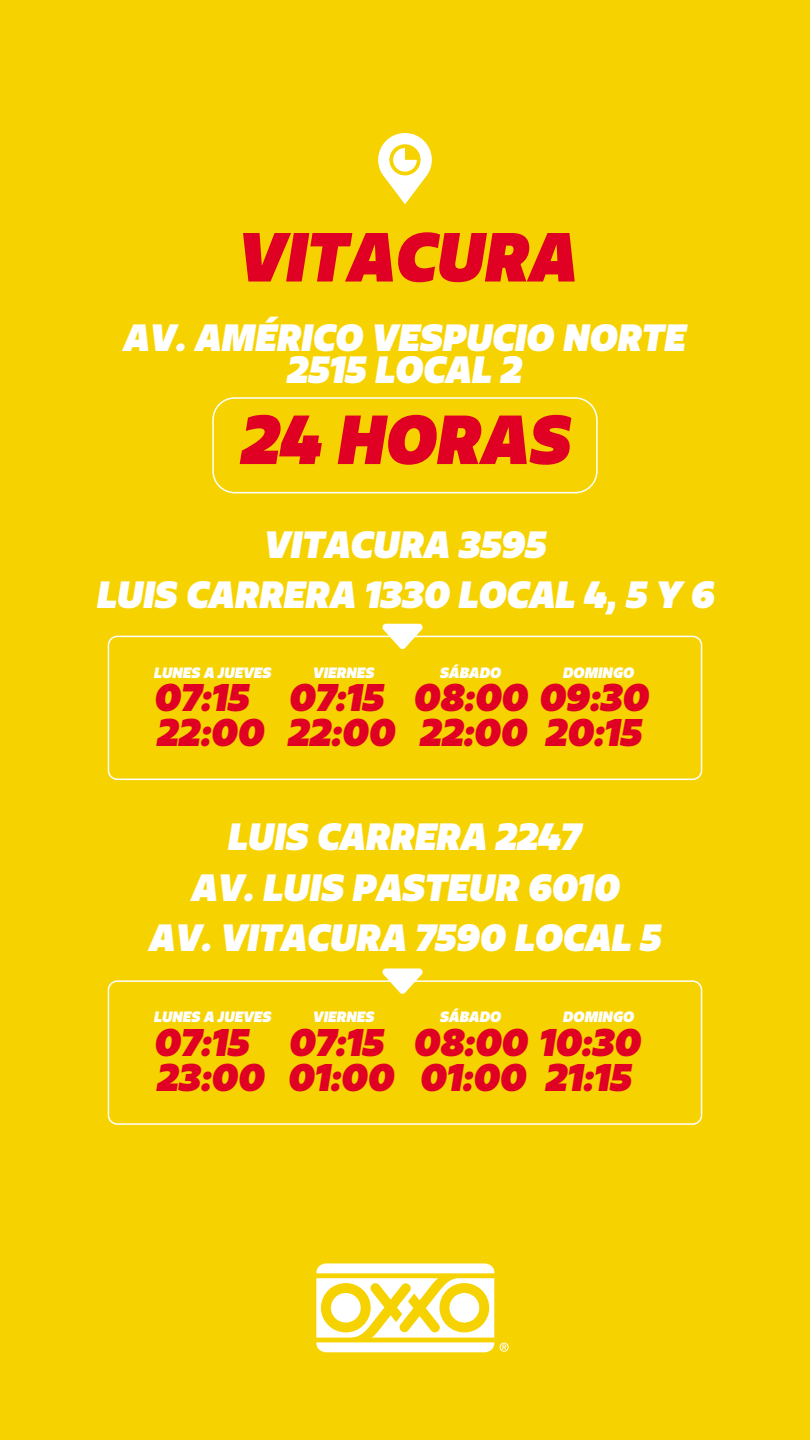
<style>
.page{position:relative;width:810px;height:1440px;background:#f6d300}
.page>*{position:absolute;margin:0;border:0;box-sizing:border-box;transform-origin:0 0}
.t1{font:italic 900 69.3px "Urbani";color:#df0024}
.t2{font:italic 900 38.62px/35.6px "Urbani";color:#df0024}
.t3{font:italic 900 38.03px/50.2px "Urbani";color:#fff;text-align:center}
.t4{font:italic 900 15px "Urbani";color:#fff}
</style>
<div class="page">
<svg style="left:316px;top:1263px;width:178px;height:89px"></svg>
<svg style="left:500px;top:1343px;width:9px;height:9px"></svg>
<svg style="left:378px;top:133px;width:54px;height:71px"></svg>
<div style="left:108px;top:636px;width:594px;height:144px;border:2px solid #fff;border-radius:9px"></div>
<svg style="left:381px;top:624px;width:43px;height:25px"></svg>
<div style="left:108px;top:980px;width:594px;height:145px;border:2px solid #fff;border-radius:9px"></div>
<svg style="left:381px;top:968px;width:43px;height:26px"></svg>
<div style="left:212px;top:397px;width:386px;height:96px;border:2px solid #fff;border-radius:22px"></div>
<h1 class="t1" style="left:235px;top:214px;width:341px">VITACURA</h1>
<p class="t3" style="left:122px;top:322px;width:564px;line-height:32.1px">AV. AMÉRICO VESPUCIO NORTE<br>2515 LOCAL 2</p>
<h1 class="t1" style="left:239px;top:396px;width:331px">24 HORAS</h1>
<p class="t3" style="left:263px;top:520px;width:283px">VITACURA 3595</p>
<p class="t3" style="left:95px;top:570px;width:619px">LUIS CARRERA 1330 LOCAL 4, 5 Y 6</p>
<p class="t4" style="left:153px;top:663px;width:119px">LUNES A JUEVES</p>
<p class="t2" style="left:153px;top:680px;width:111px">07:15<br>22:00</p>
<p class="t4" style="left:313px;top:663px;width:63px">VIERNES</p>
<p class="t2" style="left:287px;top:680px;width:109px">07:15<br>22:00</p>
<p class="t4" style="left:440px;top:663px;width:62px">SÁBADO</p>
<p class="t2" style="left:413px;top:680px;width:237px">08:00 09:30<br>22:00</p>
<p class="t4" style="left:563px;top:663px;width:73px">DOMINGO</p>
<p class="t2" style="left:544px;top:716px;width:98px">20:15</p>
<p class="t3" style="left:148px;top:812px;width:514px">LUIS CARRERA 2247<br>AV. LUIS PASTEUR 6010<br>AV. VITACURA 7590 LOCAL 5</p>
<p class="t4" style="left:153px;top:1008px;width:119px">LUNES A JUEVES</p>
<p class="t2" style="left:153px;top:1025px;width:112px">07:15<br>23:00</p>
<p class="t4" style="left:313px;top:1008px;width:63px">VIERNES</p>
<p class="t2" style="left:287px;top:1025px;width:108px">07:15<br>01:00</p>
<p class="t4" style="left:440px;top:1008px;width:62px">SÁBADO</p>
<p class="t2" style="left:413px;top:1025px;width:229px">08:00 10:30<br>01:00</p>
<p class="t4" style="left:563px;top:1008px;width:73px">DOMINGO</p>
<p class="t2" style="left:544px;top:1061px;width:87px">21:15</p>
</div>
